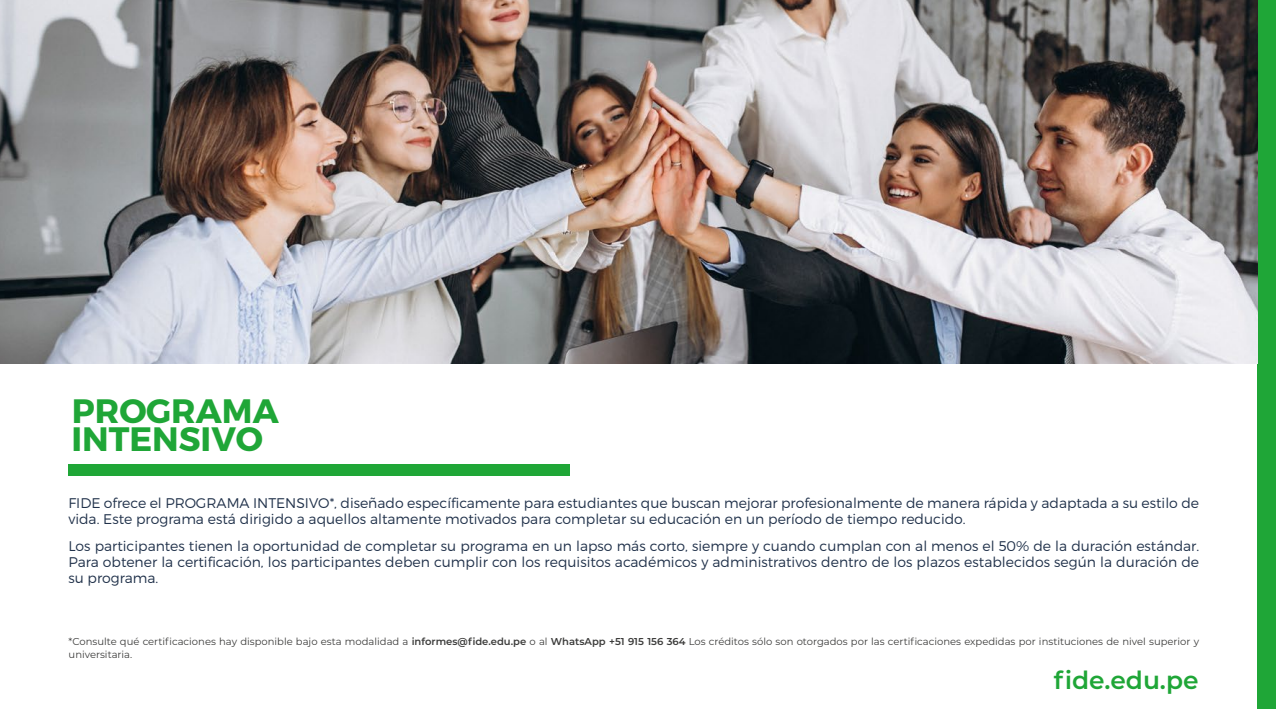
<style>
.page{position:relative;width:1276px;height:709px;background:#fff}
.page>*{position:absolute;margin:0;border:0;box-sizing:border-box;transform-origin:0 0}
.t1{font:700 33.8px/28px "Montserrat";color:#1fa637}
.t2{font:600 24.9px "Montserrat";color:#1fa637}
.t3{font:300 14px/16px "Montserrat";color:#20314a}
.t4{font:10px/13px "Montserrat";color:#3c3c3b}
.s1{font-weight:600}
</style>
<div class="page">
<div style="left:1257px;top:0;width:19px;height:709px;background:#1fa637"></div>
<div style="left:68px;top:464px;width:502px;height:12px;background:#1fa637"></div>
<img style="left:0;top:0;width:1257px;height:364px">
<h1 class="t1" style="left:71px;top:397px;width:209px">PROGRAMA<br>INTENSIVO</h1>
<p class="t3" style="left:68px;top:495px;width:1132px">FIDE ofrece el PROGRAMA INTENSIVO*, diseñado específicamente para estudiantes que buscan mejorar profesionalmente de manera rápida y adaptada a su estilo de vida. Este programa está dirigido a aquellos altamente motivados para completar su educación en un período de tiempo reducido.</p>
<p class="t3" style="left:68px;top:537px;width:1132px;text-align:justify">Los participantes tienen la oportunidad de completar su programa en un lapso más corto, siempre y cuando cumplan con al menos el 50% de la duración estándar.<br>Para obtener la certificación, los participantes deben cumplir con los requisitos académicos y administrativos dentro de los plazos establecidos según la duración de su programa.</p>
<p class="t4" style="left:69px;top:635px;width:1132px">*Consulte qué certificaciones hay disponible bajo esta modalidad a <span class="s1">informes@fide.edu.pe</span> o al <span class="s1">WhatsApp +51 915 156 364</span> Los créditos sólo son otorgados por las certificaciones expedidas por instituciones de nivel superior y universitaria.</p>
<h2 class="t2" style="left:1053px;top:662px;width:146px">fide.edu.pe</h2>
</div>
